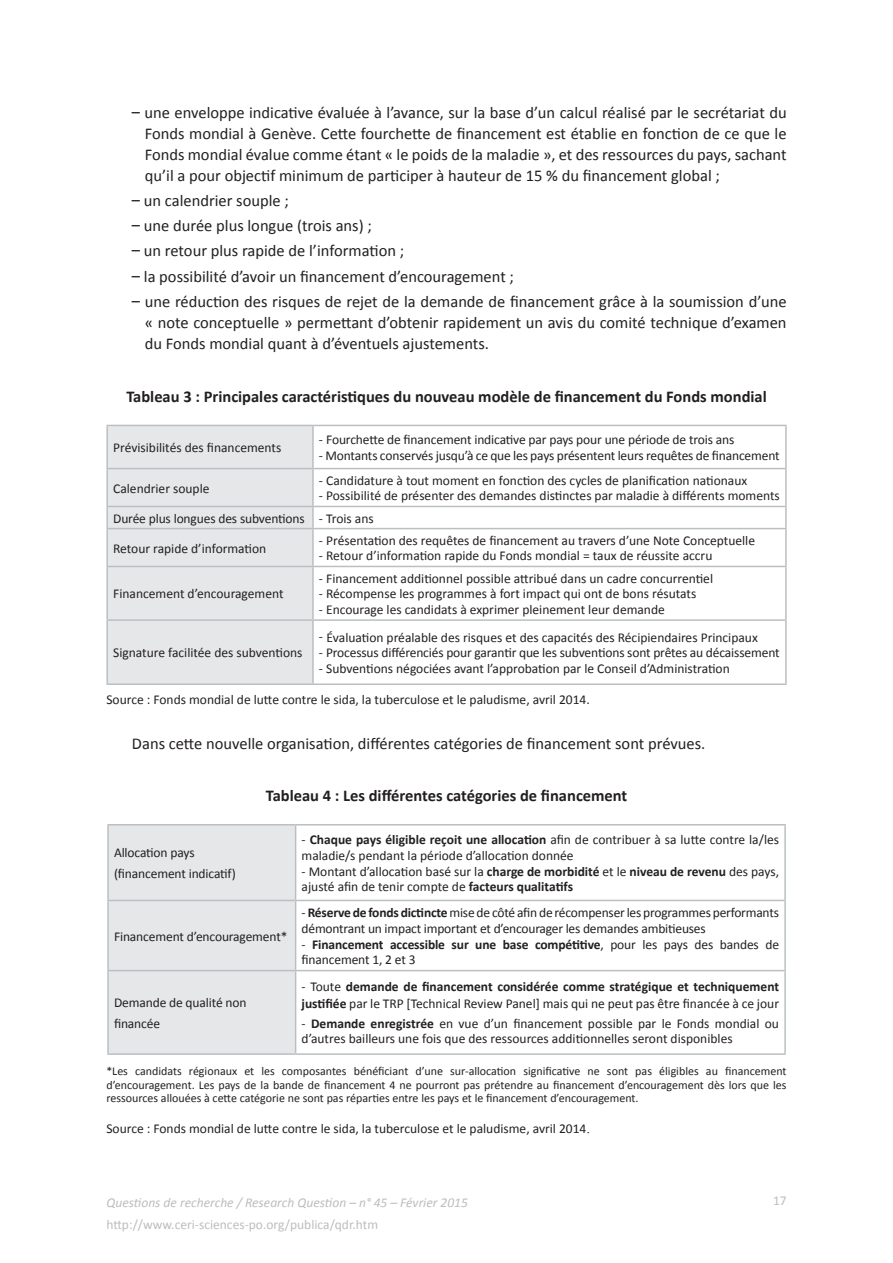
<style>
.page{position:relative;width:893px;height:1263px;background:#fff}
.page>*{position:absolute;margin:0;border:0;box-sizing:border-box;transform-origin:0 0}
.t1{font:16.5px/21px "Calibri";color:#231f20;text-align:justify}
.t2{font:700 16.5px "Calibri";color:#231f20}
.t3{font:13.5px/15.8px "Calibri";color:#231f20}
.t4{font:700 13.5px/15.8px "Calibri";color:#231f20}
.t5{font:italic 13.5px "Calibri";color:#bcbdc0}
.t6{font:13.5px "Calibri";color:#bcbdc0}
.t7{font:12px/13.5px "Calibri";color:#231f20;text-align:justify}
.s1{font-weight:700}
.s2{font-weight:400}
.s3{font-family:"Times New Roman";font-size:15px}
</style>
<div class="page">
<div style="left:108px;top:426px;width:204px;height:257px;background:#e6e7e9"></div>
<hr style="left:106px;top:425px;width:207px;height:1px;background:#babfc3">
<hr style="left:106px;top:426px;width:2px;height:42px;background:#babfc3">
<hr style="left:313px;top:425px;width:474px;height:1px;background:#babfc3">
<hr style="left:312px;top:426px;width:2px;height:42px;background:#babfc3">
<hr style="left:785px;top:426px;width:2px;height:42px;background:#babfc3">
<hr style="left:106px;top:468px;width:207px;height:1px;background:#babfc3">
<hr style="left:106px;top:469px;width:2px;height:37px;background:#babfc3">
<hr style="left:313px;top:468px;width:474px;height:1px;background:#babfc3">
<hr style="left:312px;top:469px;width:2px;height:37px;background:#babfc3">
<hr style="left:785px;top:469px;width:2px;height:37px;background:#babfc3">
<hr style="left:106px;top:506px;width:207px;height:1px;background:#babfc3">
<hr style="left:106px;top:507px;width:2px;height:21px;background:#babfc3">
<hr style="left:313px;top:506px;width:474px;height:1px;background:#babfc3">
<hr style="left:312px;top:507px;width:2px;height:21px;background:#babfc3">
<hr style="left:785px;top:507px;width:2px;height:21px;background:#babfc3">
<hr style="left:106px;top:528px;width:207px;height:1px;background:#babfc3">
<hr style="left:106px;top:529px;width:2px;height:37px;background:#babfc3">
<hr style="left:313px;top:528px;width:474px;height:1px;background:#babfc3">
<hr style="left:312px;top:529px;width:2px;height:37px;background:#babfc3">
<hr style="left:785px;top:529px;width:2px;height:37px;background:#babfc3">
<hr style="left:106px;top:566px;width:207px;height:1px;background:#babfc3">
<hr style="left:106px;top:567px;width:2px;height:52px;background:#babfc3">
<hr style="left:313px;top:566px;width:474px;height:1px;background:#babfc3">
<hr style="left:312px;top:567px;width:2px;height:52px;background:#babfc3">
<hr style="left:785px;top:567px;width:2px;height:52px;background:#babfc3">
<hr style="left:106px;top:619px;width:207px;height:2px;background:#babfc3">
<hr style="left:106px;top:621px;width:2px;height:62px;background:#babfc3">
<hr style="left:313px;top:619px;width:474px;height:2px;background:#babfc3">
<hr style="left:312px;top:621px;width:2px;height:62px;background:#babfc3">
<hr style="left:785px;top:621px;width:2px;height:62px;background:#babfc3">
<hr style="left:106px;top:683px;width:207px;height:2px;background:#babfc3">
<hr style="left:313px;top:683px;width:474px;height:2px;background:#babfc3">
<div style="left:109px;top:825px;width:186px;height:228px;background:#e6e7e9"></div>
<hr style="left:107px;top:824px;width:189px;height:1px;background:#babfc3">
<hr style="left:107px;top:825px;width:2px;height:75px;background:#babfc3">
<hr style="left:296px;top:824px;width:490px;height:1px;background:#babfc3">
<hr style="left:295px;top:825px;width:1px;height:75px;background:#babfc3">
<hr style="left:784px;top:825px;width:2px;height:75px;background:#babfc3">
<hr style="left:107px;top:900px;width:189px;height:1px;background:#babfc3">
<hr style="left:107px;top:901px;width:2px;height:69px;background:#babfc3">
<hr style="left:296px;top:900px;width:490px;height:1px;background:#babfc3">
<hr style="left:295px;top:901px;width:1px;height:69px;background:#babfc3">
<hr style="left:784px;top:901px;width:2px;height:69px;background:#babfc3">
<hr style="left:107px;top:970px;width:189px;height:1px;background:#babfc3">
<hr style="left:107px;top:971px;width:2px;height:82px;background:#babfc3">
<hr style="left:296px;top:970px;width:490px;height:1px;background:#babfc3">
<hr style="left:295px;top:971px;width:1px;height:82px;background:#babfc3">
<hr style="left:784px;top:971px;width:2px;height:82px;background:#babfc3">
<hr style="left:107px;top:1053px;width:189px;height:2px;background:#babfc3">
<hr style="left:296px;top:1053px;width:490px;height:2px;background:#babfc3">
<p class="t1" style="left:145px;top:102px;width:643px;text-indent:-13px">– une enveloppe indicative évaluée à l’avance, sur la base d’un calcul réalisé par le secrétariat du Fonds mondial à Genève. Cette fourchette de financement est établie en fonction de ce que le Fonds mondial évalue comme étant « le poids de la maladie », et des ressources du pays, sachant qu’il a pour objectif minimum de participer à hauteur de 15 % du financement global ;</p>
<p class="t1" style="left:132px;top:190px;width:158px">– un calendrier souple ;</p>
<p class="t1" style="left:132px;top:215px;width:241px">– une durée plus longue (trois ans) ;</p>
<p class="t1" style="left:132px;top:240px;width:274px">– un retour plus rapide de l’information ;</p>
<p class="t1" style="left:132px;top:266px;width:384px">– la possibilité d’avoir un financement d’encouragement ;</p>
<p class="t1" style="left:145px;top:291px;width:643px;text-indent:-13px">– une réduction des risques de rejet de la demande de financement grâce à la soumission d’une « note conceptuelle » permettant d’obtenir rapidement un avis du comité technique d’examen du Fonds mondial quant à d’éventuels ajustements.</p>
<p class="t2" style="left:126px;top:386px;width:642px">Tableau 3 : Principales caractéristiques du nouveau modèle de financement du Fonds mondial</p>
<p class="t3" style="left:113px;top:440px;width:170px">Prévisibilités des financements</p>
<p class="t3" style="left:319px;top:432px;width:417px">- Fourchette de financement indicative par pays pour une période de trois ans</p>
<p class="t3" style="left:319px;top:448px;width:462px">- Montants conservés jusqu’à ce que les pays présentent leurs requêtes de financement</p>
<p class="t3" style="left:319px;top:472px;width:430px">- Candidature à tout moment en fonction des cycles de planification nationaux</p>
<p class="t3" style="left:113px;top:485px;width:668px;line-height:22.2px;text-indent:206px">- Possibilité de présenter des demandes distinctes par maladie à différents moments<br>Durée plus longues des subventions - Trois ans</p>
<p class="t3" style="left:113px;top:540px;width:155px">Retour rapide d’information</p>
<p class="t3" style="left:113px;top:480px;width:98px">Calendrier souple</p>
<p class="t3" style="left:319px;top:532px;width:438px">- Présentation des requêtes de financement au travers d’une Note Conceptuelle</p>
<p class="t3" style="left:319px;top:548px;width:395px">- Retour d’information rapide du Fonds mondial = taux de réussite accru</p>
<p class="t3" style="left:113px;top:586px;width:172px">Financement d’encouragement</p>
<p class="t3" style="left:319px;top:570px;width:396px">- Financement additionnel possible attribué dans un cadre concurrentiel</p>
<p class="t3" style="left:319px;top:586px;width:379px">- Récompense les programmes à fort impact qui ont de bons résutats</p>
<p class="t3" style="left:319px;top:602px;width:347px">- Encourage les candidats à exprimer pleinement leur demande</p>
<p class="t3" style="left:319px;top:629px;width:440px">- évaluation préalable des risques et des capacités des Récipiendaires Principaux</p>
<p class="t3" style="left:319px;top:645px;width:462px">- Processus différenciés pour garantir que les subventions sont prêtes au décaissement</p>
<p class="t3" style="left:319px;top:661px;width:412px">- Subventions négociées avant l’approbation par le Conseil d’Administration</p>
<p class="t3" style="left:106px;top:692px;width:485px">Source : Fonds mondial de lutte contre le sida, la tuberculose et le paludisme, avril 2014.</p>
<p class="t1" style="left:132px;top:732px;width:575px">Dans cette nouvelle organisation, différentes catégories de financement sont prévues.</p>
<p class="t2" style="left:266px;top:785px;width:363px">Tableau 4 : Les différentes catégories de financement</p>
<p class="t3" style="left:113px;top:645px;width:191px">Signature facilitée des subventions</p>
<p class="t3" style="left:114px;top:842px;width:123px;line-height:21px">Allocation pays (financement indicatif)</p>
<p class="t3" style="left:114px;top:928px;width:175px">Financement d’encouragement*</p>
<p class="t3" style="left:302px;top:832px;width:479px">- <span class="s1">Chaque pays éligible reçoit une allocation</span> afin de contribuer à sa lutte contre la/les maladie/s pendant la période d’allocation donnée</p>
<p class="t3" style="left:302px;top:863px;width:479px">- Montant d’allocation basé sur la <span class="s1">charge de morbidité</span> et le <span class="s1">niveau de revenu</span> des pays, ajusté afin de tenir compte de <span class="s1">facteurs qualitatifs</span></p>
<p class="t3" style="left:302px;top:905px;width:479px">- <span class="s1">Réserve de fonds dictincte</span> mise de côté afin de récompenser les programmes performants démontrant un impact important et d’encourager les demandes ambitieuses</p>
<p class="t4" style="left:302px;top:936px;width:479px"><span class="s2">-</span> Financement accessible sur une base compétitive<span class="s2">, pour les pays des bandes de financement 1, 2 et 3</span></p>
<p class="t3" style="left:302px;top:979px;width:479px;line-height:16.2px">- Toute <span class="s1">demande de financement considérée comme stratégique et techniquement justifiée</span> par le TRP [Technical Review Panel] mais qui ne peut pas être financée à ce jour</p>
<p class="t3" style="left:302px;top:1015px;width:479px">- <span class="s1">Demande enregistrée</span> en vue d’un financement possible par le Fonds mondial ou d’autres bailleurs une fois que des ressources additionnelles seront disponibles</p>
<p class="t7" style="left:106px;top:1064px;width:682px">*Les candidats régionaux et les composantes bénéficiant d’une sur-allocation significative ne sont pas éligibles au financement d’encouragement. Les pays de la bande de financement 4 ne pourront pas prétendre au financement d’encouragement dès lors que les ressources allouées à cette catégorie ne sont pas réparties entre les pays et le financement d’encouragement.</p>
<p class="t3" style="left:106px;top:1120px;width:485px">Source : Fonds mondial de lutte contre le sida, la tuberculose et le paludisme, avril 2014<span class="s3">.</span></p>
<p class="t3" style="left:114px;top:992px;width:134px;line-height:21px">Demande de qualité non financée</p>
<p class="t5" style="left:106px;top:1194px;width:363px">Questions de recherche / Research Question – n° 45 – Février 2015</p>
<p class="t6" style="left:106px;top:1216px;width:273px">http://www.ceri-sciences-po.org/publica/qdr.htm</p>
<p class="t6" style="left:773px;top:1192px;width:15px">17</p>
</div>
